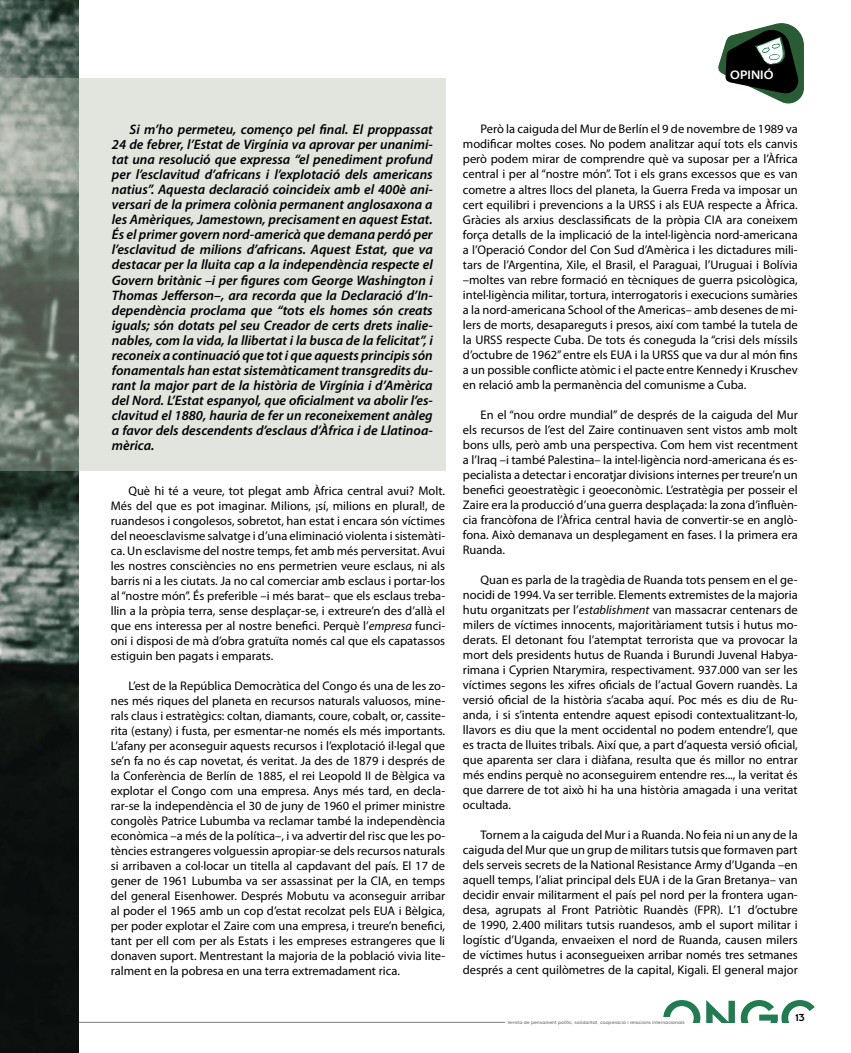
<style>
.page{position:relative;width:851px;height:1053px;background:#fff}
.page>*{position:absolute;margin:0;border:0;box-sizing:border-box;transform-origin:0 0}
.t1{font:55px "Insignia";color:#237b52}
.t2{font:italic 600 13.75px/15px "Myriad Pro";color:#000;text-align:justify}
.t3{font:12.5px/15px "Myriad Pro";color:#000;text-align:justify}
.t4{font:600 semi-expanded 12.5px "Myriad Pro";color:#fff}
.t5{font:11.25px "Insignia";color:#000}
.t6{font:5px "Insignia";color:#7c7c7c}
.s1{font-style:italic}
</style>
<div class="page">
<hr style="left:78px;top:1022px;width:427px;height:1px;background:#7c7c7c">
<img style="left:0;top:0;width:78px;height:1052px">
<svg style="left:718px;top:23px;width:86px;height:81px"></svg>
<svg style="left:0;top:79px;width:445px;height:392px;background:#cfd3cc"></svg>
<p class="t4" style="left:730px;top:67px;width:45px">OPINIÓ</p>
<p class="t2" style="left:112px;top:122px;width:322px;text-indent:18px">Si m’ho permeteu, començo pel final. El proppassat 24 de febrer, l’Estat de Virgínia va aprovar per unanimi&shy;tat una resolució que expressa “el penediment profund per l’esclavitud d’africans i l’explotació dels americans natius”. Aquesta declaració coincideix amb el 400è ani&shy;versari de la primera colònia permanent anglosaxona a les Amèriques, Jamestown, precisament en aquest Estat.<br>És el primer govern nord-americà que demana perdó per l’esclavitud de milions d’africans. Aquest Estat, que va destacar per la lluita cap a la independència respecte el Govern britànic –i per figures com George Washington i Thomas Jefferson–, ara recorda que la Declaració d’In&shy;dependència proclama que “tots els homes són creats iguals; són dotats pel seu Creador de certs drets inalie&shy;nables, com la vida, la llibertat i la busca de la felicitat”, i reconeix a continuació que tot i que aquests principis són fonamentals han estat sistemàticament transgredits du&shy;rant la major part de la història de Virgínia i d’Amèrica del Nord. L’Estat espanyol, que oficialment va abolir l’es&shy;clavitud el 1880, hauria de fer un reconeixement anàleg a favor dels descendents d’esclaus d’Àfrica i de Llatinoa&shy;mèrica.</p>
<p class="t3" style="left:111px;top:483px;width:336px;text-indent:18px">Què hi té a veure, tot plegat amb Àfrica central avui? Molt.<br>Més del que es pot imaginar. Milions, ¡sí, milions en plural!, de ruandesos i congolesos, sobretot, han estat i encara són víctimes del neoesclavisme salvatge i d’una eliminació violenta i sistemàti&shy;ca. Un esclavisme del nostre temps, fet amb més perversitat. Avui les nostres consciències no ens permetrien veure esclaus, ni als barris ni a les ciutats. Ja no cal comerciar amb esclaus i portar-los al “nostre món”. És preferible –i més barat– que els esclaus treba&shy;llin a la pròpia terra, sense desplaçar-se, i extreure’n des d’allà el que ens interessa per al nostre benefici. Perquè l’<span class="s1">empresa</span> funci&shy;oni i disposi de mà d’obra gratuïta només cal que els capatassos estiguin ben pagats i emparats.</p>
<p class="t3" style="left:111px;top:678px;width:336px;text-indent:18px">L’est de la República Democràtica del Congo és una de les zo&shy;nes més riques del planeta en recursos naturals valuosos, mine&shy;rals claus i estratègics: coltan, diamants, coure, cobalt, or, cassite&shy;rita (estany) i fusta, per esmentar-ne només els més importants.<br>L’afany per aconseguir aquests recursos i l’explotació il·legal que se’n fa no és cap novetat, és veritat. Ja des de 1879 i després de la Conferència de Berlín de 1885, el rei Leopold II de Bèlgica va explotar el Congo com una empresa. Anys més tard, en decla&shy;rar-se la independència el 30 de juny de 1960 el primer ministre congolès Patrice Lubumba va reclamar també la independència econòmica –a més de la política–, i va advertir del risc que les po&shy;tències estrangeres volguessin apropiar-se dels recursos naturals si arribaven a col·locar un titella al capdavant del país. El 17 de gener de 1961 Lubumba va ser assassinat per la CIA, en temps del general Eisenhower. Després Mobutu va aconseguir arribar al poder el 1965 amb un cop d’estat recolzat pels EUA i Bèlgica, per poder explotar el Zaire com una empresa, i treure’n benefici, tant per ell com per als Estats i les empreses estrangeres que li donaven suport. Mentrestant la majoria de la població vivia lite&shy;ralment en la pobresa en una terra extremadament rica.</p>
<p class="t3" style="left:463px;top:122px;width:336px;text-indent:18px">Però la caiguda del Mur de Berlín el 9 de novembre de 1989 va modificar moltes coses. No podem analitzar aquí tots els canvis però podem mirar de comprendre què va suposar per a l’Àfrica central i per al “nostre món”. Tot i els grans excessos que es van cometre a altres llocs del planeta, la Guerra Freda va imposar un cert equilibri i prevencions a la URSS i als EUA respecte a Àfrica.<br>Gràcies als arxius desclassificats de la pròpia CIA ara coneixem força detalls de la implicació de la intel·ligència nord-americana a l’Operació Condor del Con Sud d’Amèrica i les dictadures mili&shy;tars de l’Argentina, Xile, el Brasil, el Paraguai, l’Uruguai i Bolívia –moltes van rebre formació en tècniques de guerra psicològica, intel·ligència militar, tortura, interrogatoris i execucions sumàries a la nord-americana School of the Americas– amb desenes de mi&shy;lers de morts, desapareguts i presos, així com també la tutela de la URSS respecte Cuba. De tots és coneguda la “crisi dels míssils d’octubre de 1962” entre els EUA i la URSS que va dur al món fins a un possible conflicte atòmic i el pacte entre Kennedy i Kruschev en relació amb la permanència del comunisme a Cuba.</p>
<p class="t3" style="left:463px;top:407px;width:336px;text-indent:18px">En el “nou ordre mundial” de després de la caiguda del Mur els recursos de l’est del Zaire continuaven sent vistos amb molt bons ulls, però amb una perspectiva. Com hem vist recentment a l’Iraq –i també Palestina– la intel·ligència nord-americana és es&shy;pecialista a detectar i encoratjar divisions internes per treure’n un benefici geoestratègic i geoeconòmic. L’estratègia per posseir el Zaire era la producció d’una guerra desplaçada: la zona d’influèn&shy;cia francòfona de l’Àfrica central havia de convertir-se en anglò&shy;fona. Això demanava un desplegament en fases. I la primera era Ruanda.</p>
<p class="t3" style="left:463px;top:572px;width:336px;text-indent:18px">Quan es parla de la tragèdia de Ruanda tots pensem en el ge&shy;nocidi de 1994. Va ser terrible. Elements extremistes de la majoria hutu organitzats per l’<span class="s1">establishment</span> van massacrar centenars de milers de víctimes innocents, majoritàriament tutsis i hutus mo&shy;derats. El detonant fou l’atemptat terrorista que va provocar la mort dels presidents hutus de Ruanda i Burundi Juvenal Habya&shy;rimana i Cyprien Ntarymira, respectivament. 937.000 van ser les víctimes segons les xifres oficials de l’actual Govern ruandès. La versió oficial de la història s’acaba aquí. Poc més es diu de Ru&shy;anda, i si s’intenta entendre aquest episodi contextualitzant-lo, llavors es diu que la ment occidental no podem entendre’l, que es tracta de lluites tribals. Així que, a part d’aquesta versió oficial, que aparenta ser clara i diàfana, resulta que és millor no entrar més endins perquè no aconseguirem entendre res..., la veritat és que darrere de tot això hi ha una història amagada i una veritat ocultada.</p>
<p class="t3" style="left:463px;top:827px;width:336px;text-indent:18px">Tornem a la caiguda del Mur i a Ruanda. No feia ni un any de la caiguda del Mur que un grup de militars tutsis que formaven part dels serveis secrets de la National Resistance Army d’Uganda –en aquell temps, l’aliat principal dels EUA i de la Gran Bretanya– van decidir envair militarment el país pel nord per la frontera ugan&shy;desa, agrupats al Front Patriòtic Ruandès (FPR). L’1 d’octubre de 1990, 2.400 militars tutsis ruandesos, amb el suport militar i logístic d’Uganda, envaeixen el nord de Ruanda, causen milers de víctimes hutus i aconsegueixen arribar només tres setmanes després a cent quilòmetres de la capital, Kigali. El general major</p>
<p class="t1" style="left:661px;top:989px;width:156px">ONGC</p>
<p class="t5" style="left:795px;top:1011px;width:11px">13</p>
<p class="t6" style="left:507px;top:1019px;width:178px">revista de pensament polític, solidaritat, cooperació i relacions internacionals</p>
</div>
